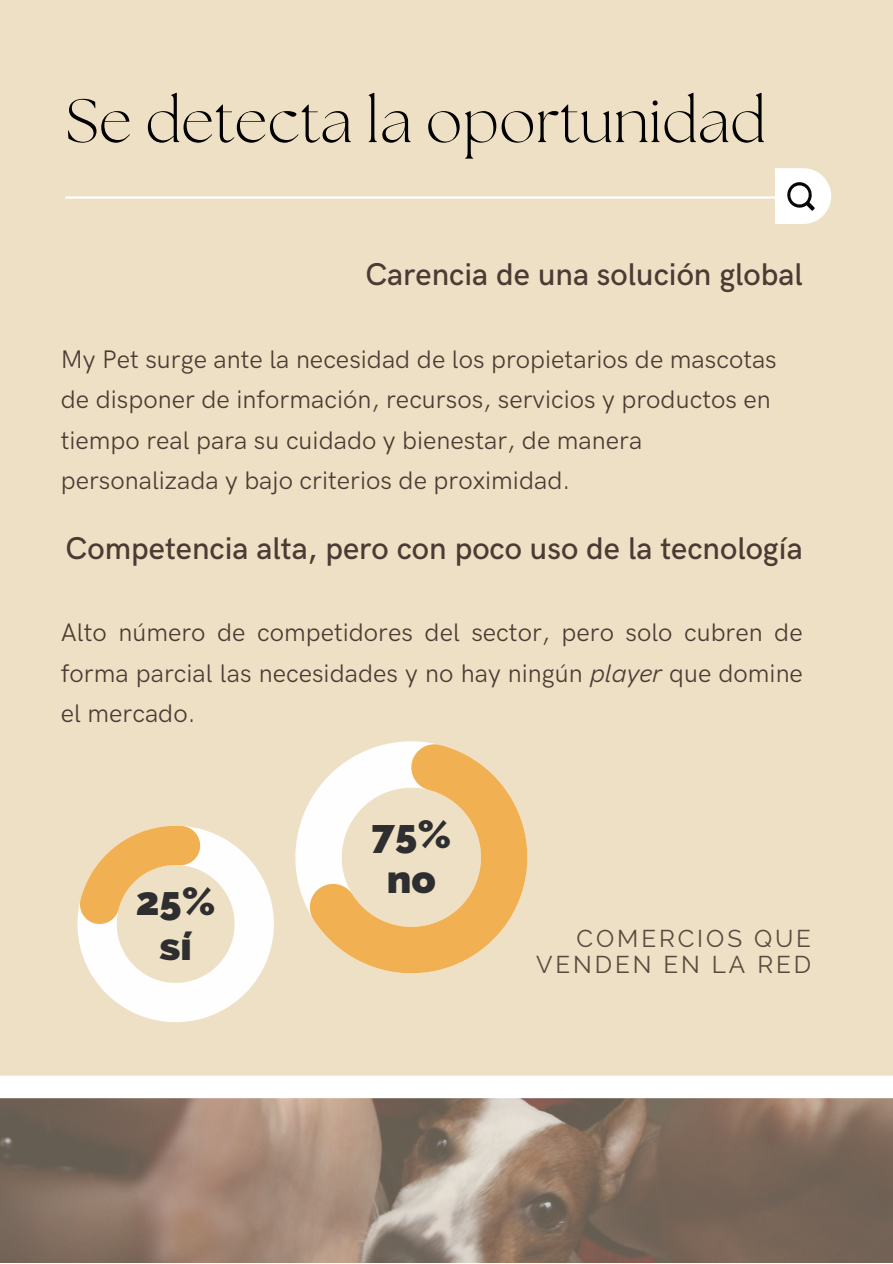
<style>
.page{position:relative;width:893px;height:1264px;background:#fff}
.page>*{position:absolute;margin:0;border:0;box-sizing:border-box;transform-origin:0 0}
.t1{font:300 61.2px "The Seasons";color:#000}
.t2{font:800 39.75px/45px "Raleway";color:#2e2e30;text-align:center}
.t3{font:800 39.6px/45px "Raleway";color:#2e2e30;text-align:center}
.t4{font:500 31.5px "HK Grotesk";color:#4b3b34}
.t5{font:25.5px/40.5px "HK Grotesk Pro";color:#4b3b34}
.t6{font:24.15px/25.8px "Raleway";letter-spacing:.12em;color:#5b483f;text-align:right}
.s1{font-style:italic}
</style>
<div class="page">
<svg style="left:775px;top:168px;width:56px;height:56px"></svg>
<img style="left:0;top:1098px;width:892px;height:164px">
<svg style="left:295px;top:741px;width:232px;height:232px;fill:#eee0c4"></svg>
<svg style="left:310px;top:744px;width:217px;height:229px;background:#f1d2a2"></svg>
<svg style="left:77px;top:825px;width:197px;height:197px"></svg>
<h1 class="t1" style="left:65px;top:93px;width:702px">Se detecta la oportunidad</h1>
<p class="t4" style="left:365px;top:257px;width:439px">Carencia de una solución global</p>
<p class="t5" style="left:61px;top:339px;width:717px">My Pet surge ante la necesidad de los propietarios de mascotas de disponer de información, recursos, servicios y productos en tiempo real para su cuidado y bienestar, de manera personalizada y bajo criterios de proximidad.</p>
<p class="t4" style="left:66px;top:531px;width:738px">Competencia alta, pero con poco uso de la tecnología</p>
<p class="t5" style="left:61px;top:613px;width:743px;text-align:justify">Alto número de competidores del sector, pero solo cubren de forma parcial las necesidades y no hay ningún <span class="s1">player</span> que domine el mercado.</p>
<h3 class="t3" style="left:136px;top:878px;width:81px">25% sí</h3>
<h2 class="t2" style="left:371px;top:811px;width:81px">75% no</h2>
<p class="t6" style="left:536px;top:925px;width:276px">COMERCIOS QUE<br>VENDEN EN LA RED</p>
</div>
